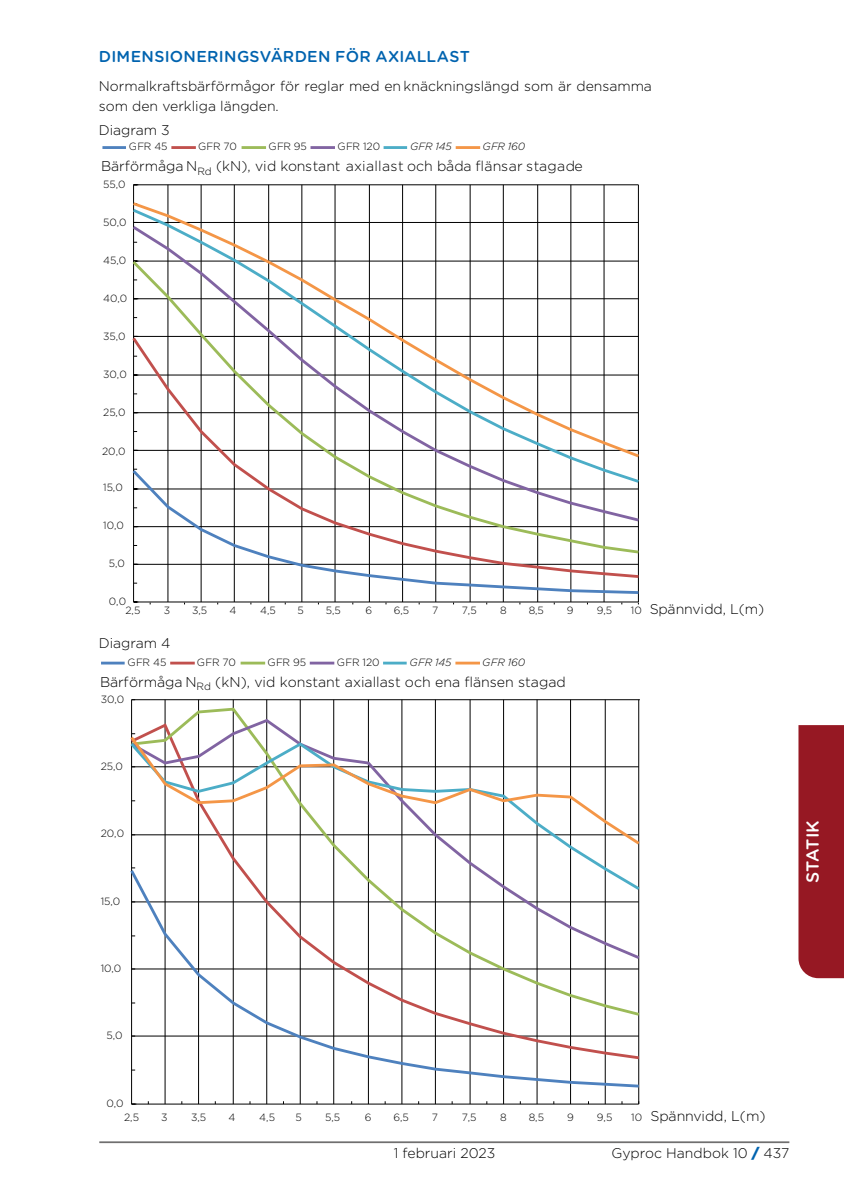
<style>
.page{position:relative;width:844px;height:1191px;background:#fff}
.page>*{position:absolute;margin:0;border:0;box-sizing:border-box;transform-origin:0 0}
.t1{font:500 17.5px "Gotham Rounded";letter-spacing:-.015em;color:#fff}
.t2{font:500 15.75px "Gotham Rounded";letter-spacing:.015em;color:#0063af}
.t3{font:300 14.17px "Gotham";color:#000}
.t4{font:300 14.17px "Gotham";letter-spacing:-.025em;color:#000}
.t5{font:300 14px/19.2px "Gotham";color:#000}
.t6{font:300 10.5px "Gotham";letter-spacing:-.005em;color:#000}
.t7{font:italic 300 10.5px "Gotham";letter-spacing:-.005em;color:#000}
.s1{font-weight:900;color:#0063af}
</style>
<div class="page">
<hr style="left:99px;top:1141px;width:690px;height:2px;background:#706f6f">
<div style="left:798px;top:725px;width:45px;height:253px;background:#961823"></div>
<hr style="left:133px;top:184px;width:505px;height:1px;background:#000">
<hr style="left:168px;top:185px;width:1px;height:417px;background:#000">
<hr style="left:201px;top:185px;width:1px;height:417px;background:#000">
<hr style="left:234px;top:185px;width:1px;height:417px;background:#000">
<hr style="left:268px;top:185px;width:1px;height:417px;background:#000">
<hr style="left:301px;top:185px;width:1px;height:417px;background:#000">
<hr style="left:334px;top:185px;width:1px;height:417px;background:#000">
<hr style="left:369px;top:185px;width:1px;height:417px;background:#000">
<hr style="left:402px;top:185px;width:1px;height:417px;background:#000">
<hr style="left:435px;top:185px;width:1px;height:417px;background:#000">
<hr style="left:469px;top:185px;width:1px;height:417px;background:#000">
<hr style="left:503px;top:185px;width:1px;height:417px;background:#000">
<hr style="left:537px;top:185px;width:1px;height:417px;background:#000">
<hr style="left:570px;top:185px;width:1px;height:417px;background:#000">
<hr style="left:603px;top:185px;width:1px;height:417px;background:#000">
<hr style="left:638px;top:185px;width:1px;height:417px;background:#000">
<hr style="left:133px;top:185px;width:1px;height:417px;background:#000">
<svg style="left:133px;top:579px;width:506px;height:16px"></svg>
<svg style="left:133px;top:555px;width:506px;height:24px"></svg>
<svg style="left:133px;top:523px;width:506px;height:32px"></svg>
<svg style="left:133px;top:485px;width:506px;height:38px"></svg>
<svg style="left:132px;top:460px;width:507px;height:25px"></svg>
<svg style="left:132px;top:200px;width:507px;height:260px"></svg>
<hr style="left:102px;top:146px;width:24px;height:3px;background:#4e81be">
<hr style="left:171px;top:146px;width:25px;height:3px;background:#c1504d">
<hr style="left:241px;top:146px;width:25px;height:3px;background:#9cbb59">
<hr style="left:310px;top:146px;width:25px;height:3px;background:#8164a2">
<hr style="left:383px;top:146px;width:24px;height:3px;background:#4cadc7">
<hr style="left:455px;top:146px;width:25px;height:3px;background:#f49647">
<hr style="left:133px;top:601px;width:505px;height:1px;background:#000">
<hr style="left:165px;top:699px;width:1px;height:405px;background:#000">
<hr style="left:198px;top:699px;width:1px;height:405px;background:#000">
<hr style="left:233px;top:699px;width:1px;height:405px;background:#000">
<hr style="left:266px;top:699px;width:1px;height:405px;background:#000">
<hr style="left:300px;top:699px;width:1px;height:405px;background:#000">
<hr style="left:333px;top:699px;width:1px;height:405px;background:#000">
<hr style="left:368px;top:699px;width:1px;height:405px;background:#000">
<hr style="left:401px;top:699px;width:1px;height:405px;background:#000">
<hr style="left:435px;top:699px;width:1px;height:405px;background:#000">
<hr style="left:469px;top:699px;width:1px;height:405px;background:#000">
<hr style="left:503px;top:699px;width:1px;height:405px;background:#000">
<hr style="left:536px;top:699px;width:1px;height:405px;background:#000">
<hr style="left:570px;top:699px;width:1px;height:405px;background:#000">
<hr style="left:604px;top:699px;width:1px;height:405px;background:#000">
<hr style="left:638px;top:699px;width:1px;height:405px;background:#000">
<hr style="left:131px;top:699px;width:1px;height:405px;background:#000">
<hr style="left:131px;top:699px;width:508px;height:1px;background:#000">
<hr style="left:131px;top:1103px;width:507px;height:1px;background:#000">
<svg style="left:131px;top:1061px;width:509px;height:28px"></svg>
<svg style="left:131px;top:1017px;width:509px;height:44px"></svg>
<svg style="left:131px;top:706px;width:509px;height:311px"></svg>
<svg style="left:131px;top:717px;width:509px;height:244px"></svg>
<svg style="left:130px;top:847px;width:510px;height:45px"></svg>
<svg style="left:130px;top:733px;width:510px;height:114px"></svg>
<hr style="left:101px;top:661px;width:24px;height:3px;background:#4e81be">
<hr style="left:170px;top:661px;width:25px;height:3px;background:#c1504d">
<hr style="left:240px;top:661px;width:25px;height:3px;background:#9cbb59">
<hr style="left:310px;top:661px;width:24px;height:3px;background:#8164a2">
<hr style="left:383px;top:661px;width:23px;height:3px;background:#4cadc7">
<hr style="left:455px;top:661px;width:25px;height:3px;background:#f49647">
<h2 class="t2" style="left:99px;top:45px;width:372px">DIMENSIONERINGSVÄRDEN FÖR AXIALLAST</h2>
<h3 class="t5" style="left:99px;top:76px;width:554px">Normalkraftsbärförmågor för reglar med en knäckningslängd som är densamma som den verkliga längden.</h3>
<h3 class="t5" style="left:99px;top:120px;width:72px">Diagram 3</h3>
<p class="t6" style="left:129px;top:140px;width:40px">GFR 45</p>
<p class="t6" style="left:198px;top:140px;width:40px">GFR 70</p>
<p class="t6" style="left:268px;top:140px;width:40px">GFR 95</p>
<p class="t6" style="left:337px;top:140px;width:44px">GFR 120</p>
<p class="t7" style="left:410px;top:140px;width:43px">GFR 145</p>
<p class="t7" style="left:482px;top:140px;width:44px">GFR 160</p>
<h3 class="t3" style="left:101px;top:157px;width:483px">Bärförmåga N<sub>Rd</sub> (kN), vid konstant axiallast och båda flänsar stagade</h3>
<p class="t6" style="left:103px;top:177px;width:24px">55,0</p>
<p class="t6" style="left:103px;top:215px;width:25px">50,0</p>
<p class="t6" style="left:103px;top:253px;width:24px">45,0</p>
<p class="t6" style="left:103px;top:291px;width:26px">40,0</p>
<p class="t6" style="left:103px;top:329px;width:24px">35,0</p>
<p class="t6" style="left:103px;top:367px;width:25px">30,0</p>
<p class="t6" style="left:103px;top:405px;width:24px">25,0</p>
<p class="t6" style="left:102px;top:445px;width:25px">20,0</p>
<p class="t6" style="left:103px;top:481px;width:21px">15,0</p>
<p class="t6" style="left:103px;top:519px;width:22px">10,0</p>
<p class="t6" style="left:109px;top:557px;width:18px">5,0</p>
<p class="t6" style="left:109px;top:595px;width:19px">0,0</p>
<p class="t6" style="left:125px;top:604px;width:16px">2,5</p>
<p class="t6" style="left:164px;top:604px;width:8px">3</p>
<p class="t6" style="left:192px;top:604px;width:17px">3,5</p>
<p class="t6" style="left:229px;top:604px;width:8px">4</p>
<p class="t6" style="left:260px;top:604px;width:17px">4,5</p>
<p class="t6" style="left:297px;top:604px;width:8px">5</p>
<p class="t6" style="left:326px;top:604px;width:16px">5,5</p>
<p class="t6" style="left:365px;top:604px;width:8px">6</p>
<p class="t6" style="left:394px;top:604px;width:17px">6,5</p>
<p class="t6" style="left:432px;top:604px;width:8px">7</p>
<p class="t6" style="left:462px;top:604px;width:16px">7,5</p>
<p class="t6" style="left:500px;top:604px;width:8px">8</p>
<p class="t6" style="left:528px;top:604px;width:17px">8,5</p>
<p class="t6" style="left:567px;top:604px;width:8px">9</p>
<p class="t6" style="left:596px;top:604px;width:17px">9,5</p>
<p class="t6" style="left:630px;top:604px;width:12px">10</p>
<h3 class="t5" style="left:99px;top:633px;width:73px">Diagram 4</h3>
<p class="t6" style="left:127px;top:655px;width:40px">GFR 45</p>
<p class="t6" style="left:197px;top:655px;width:41px">GFR 70</p>
<p class="t6" style="left:267px;top:655px;width:40px">GFR 95</p>
<p class="t6" style="left:337px;top:655px;width:44px">GFR 120</p>
<p class="t7" style="left:409px;top:655px;width:43px">GFR 145</p>
<p class="t7" style="left:482px;top:655px;width:45px">GFR 160</p>
<h3 class="t3" style="left:100px;top:673px;width:467px">Bärförmåga N<sub>Rd</sub> (kN), vid konstant axiallast och ena flänsen stagad</h3>
<p class="t6" style="left:101px;top:692px;width:25px">30,0</p>
<h3 class="t3" style="left:649px;top:600px;width:116px">Spännvidd, L(m)</h3>
<p class="t6" style="left:101px;top:759px;width:24px">25,0</p>
<p class="t6" style="left:101px;top:827px;width:25px">20,0</p>
<p class="t6" style="left:101px;top:894px;width:21px">15,0</p>
<p class="t6" style="left:101px;top:961px;width:22px">10,0</p>
<p class="t6" style="left:106px;top:1029px;width:18px">5,0</p>
<h1 class="t1" style="left:800px;top:883px;width:64px;rotate:-90deg">STATIK</h1>
<p class="t6" style="left:106px;top:1096px;width:19px">0,0</p>
<p class="t6" style="left:124px;top:1111px;width:16px">2,5</p>
<p class="t6" style="left:161px;top:1111px;width:8px">3</p>
<p class="t6" style="left:191px;top:1111px;width:17px">3,5</p>
<p class="t6" style="left:228px;top:1111px;width:8px">4</p>
<p class="t6" style="left:259px;top:1111px;width:17px">4,5</p>
<p class="t6" style="left:295px;top:1111px;width:8px">5</p>
<p class="t6" style="left:325px;top:1111px;width:17px">5,5</p>
<p class="t6" style="left:365px;top:1111px;width:8px">6</p>
<p class="t6" style="left:393px;top:1111px;width:17px">6,5</p>
<p class="t6" style="left:431px;top:1111px;width:8px">7</p>
<p class="t6" style="left:461px;top:1111px;width:16px">7,5</p>
<p class="t6" style="left:500px;top:1111px;width:8px">8</p>
<p class="t6" style="left:528px;top:1111px;width:17px">8,5</p>
<p class="t6" style="left:567px;top:1111px;width:8px">9</p>
<p class="t6" style="left:596px;top:1111px;width:17px">9,5</p>
<p class="t6" style="left:631px;top:1111px;width:12px">10</p>
<h3 class="t4" style="left:650px;top:1107px;width:116px">Spännvidd, L(m)</h3>
<h3 class="t5" style="left:393px;top:1142px;width:103px">1 februari 2023</h3>
<h3 class="t5" style="left:611px;top:1142px;width:179px">Gyproc Handbok 10 <span class="s1">/</span> 437</h3>
</div>
